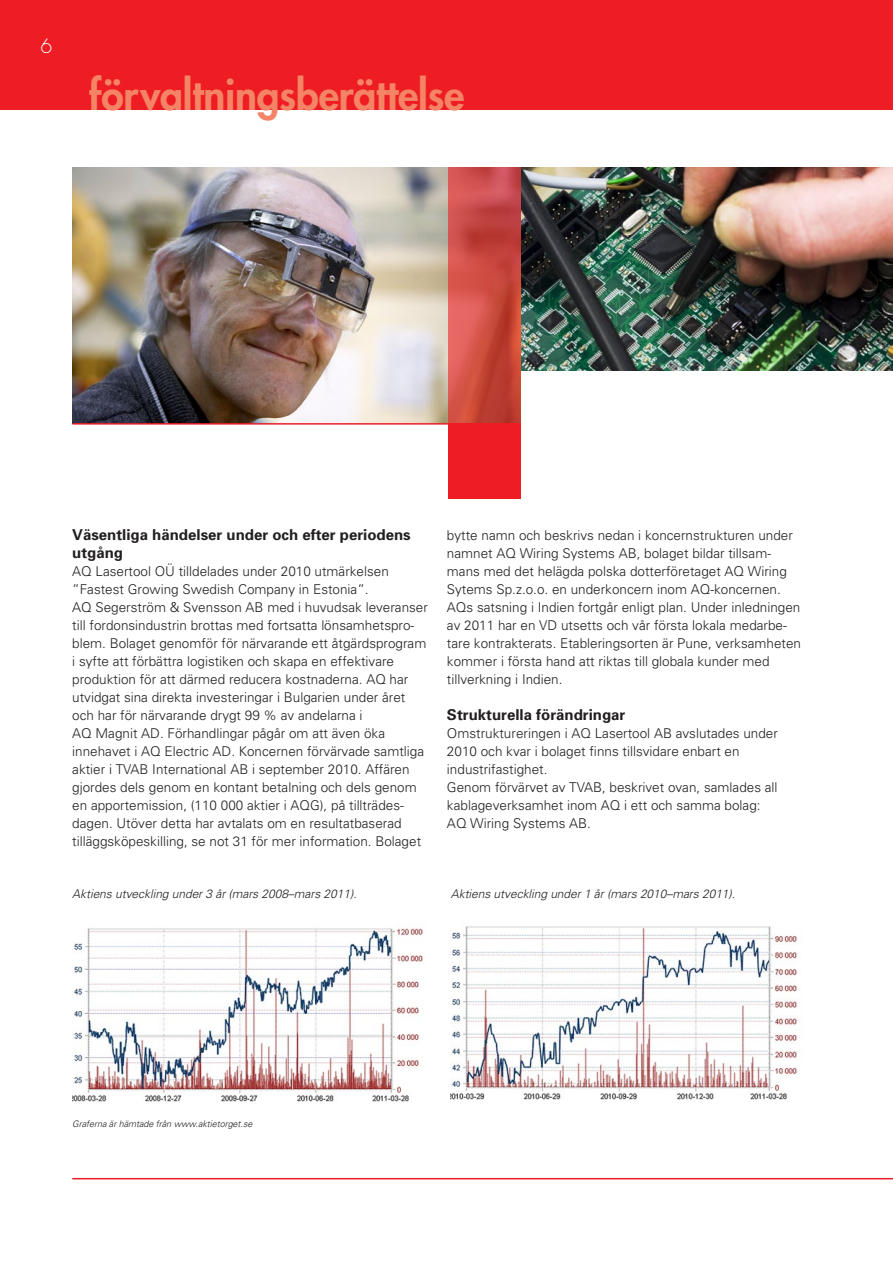
<style>
.page{position:relative;width:893px;height:1263px;background:#fff}
.page>*{position:absolute;margin:0;border:0;box-sizing:border-box;transform-origin:0 0}
.t1{font:800 40.65px "Futura Std";letter-spacing:-.005em;color:#f48465}
.t2{font:300 19.2px "Futura Std";color:#fff}
.t3{font:700 15px/18px "Univers";color:#231f20}
.t4{font:300 13.5px/18px "Univers";color:#231f20}
.t5{font:italic 300 12px "Univers";letter-spacing:-.005em;color:#231f20}
.t6{font:italic 300 9px "Univers";letter-spacing:-.005em;color:#231f20}
</style>
<div class="page">
<div style="left:0;top:0;width:893px;height:109px;background:#ee1d23"></div>
<img style="left:520px;top:167px;width:373px;height:203px">
<img style="left:72px;top:167px;width:448px;height:256px">
<svg style="left:448px;top:168px;width:72px;height:255px;background:#cb4c44"></svg>
<hr style="left:72px;top:1178px;width:821px;height:1px;background:#ee1d23">
<img style="left:451px;top:926px;width:346px;height:174px">
<img style="left:72px;top:928px;width:351px;height:174px">
<hr style="left:72px;top:423px;width:379px;height:2px;background:#ee1d23">
<div style="left:448px;top:423px;width:72px;height:76px;background:#ee1d23"></div>
<h2 class="t2" style="left:41px;top:34px;width:13px">6</h2>
<h1 class="t1" style="left:89px;top:69px;width:377px">förvaltningsberättelse</h1>
<p class="t3" style="left:72px;top:526px;width:340px">Väsentliga händelser under och efter periodens utgång</p>
<p class="t4" style="left:72px;top:562px;width:357px">AQ Lasertool OÜ tilldelades under 2010 utmärkelsen ”Fastest Growing Swedish Company in Estonia”.<br>AQ Segerström &amp; Svensson AB med i huvudsak leveranser till fordonsindustrin brottas med fortsatta lönsamhetspro&shy;blem. Bolaget genomför för närvarande ett åtgärdsprogram i syfte att förbättra logistiken och skapa en effektivare produktion för att därmed reducera kostnaderna. AQ har utvidgat sina direkta investeringar i Bulgarien under året och har för närvarande drygt 99 % av andelarna i<br>AQ Magnit AD. Förhandlingar pågår om att även öka innehavet i AQ Electric AD. Koncernen förvärvade samtliga aktier i TVAB International AB i september 2010. Affären gjordes dels genom en kontant betalning och dels genom en apportemission, (110 000 aktier i AQG), på tillträdes&shy;dagen. Utöver detta har avtalats om en resultatbaserad tilläggsköpeskilling, se not 31 för mer information. Bolaget</p>
<p class="t4" style="left:447px;top:526px;width:356px">bytte namn och beskrivs nedan i koncernstrukturen under namnet AQ Wiring Systems AB, bolaget bildar tillsam&shy;mans med det helägda polska dotterföretaget AQ Wiring Sytems Sp.z.o.o. en underkoncern inom AQ-koncernen.<br>AQs satsning i Indien fortgår enligt plan. Under inledningen av 2011 har en VD utsetts och vår första lokala medarbe&shy;tare kontrakterats. Etableringsorten är Pune, verksamheten kommer i första hand att riktas till globala kunder med tillverkning i Indien.</p>
<p class="t3" style="left:447px;top:706px;width:180px">Strukturella förändringar</p>
<p class="t4" style="left:447px;top:724px;width:332px">Omstruktureringen i AQ Lasertool AB avslutades under 2010 och kvar i bolaget finns tillsvidare enbart en industrifastighet.<br>Genom förvärvet av TVAB, beskrivet ovan, samlades all kablageverksamhet inom AQ i ett och samma bolag:<br>AQ Wiring Systems AB.</p>
<p class="t5" style="left:72px;top:887px;width:286px">Aktiens utveckling under 3 år (mars 2008–mars 2011).</p>
<p class="t5" style="left:451px;top:887px;width:286px">Aktiens utveckling under 1 år (mars 2010–mars 2011).</p>
<p class="t6" style="left:72px;top:1118px;width:182px">Graferna är hämtade från www.aktietorget.se</p>
</div>
